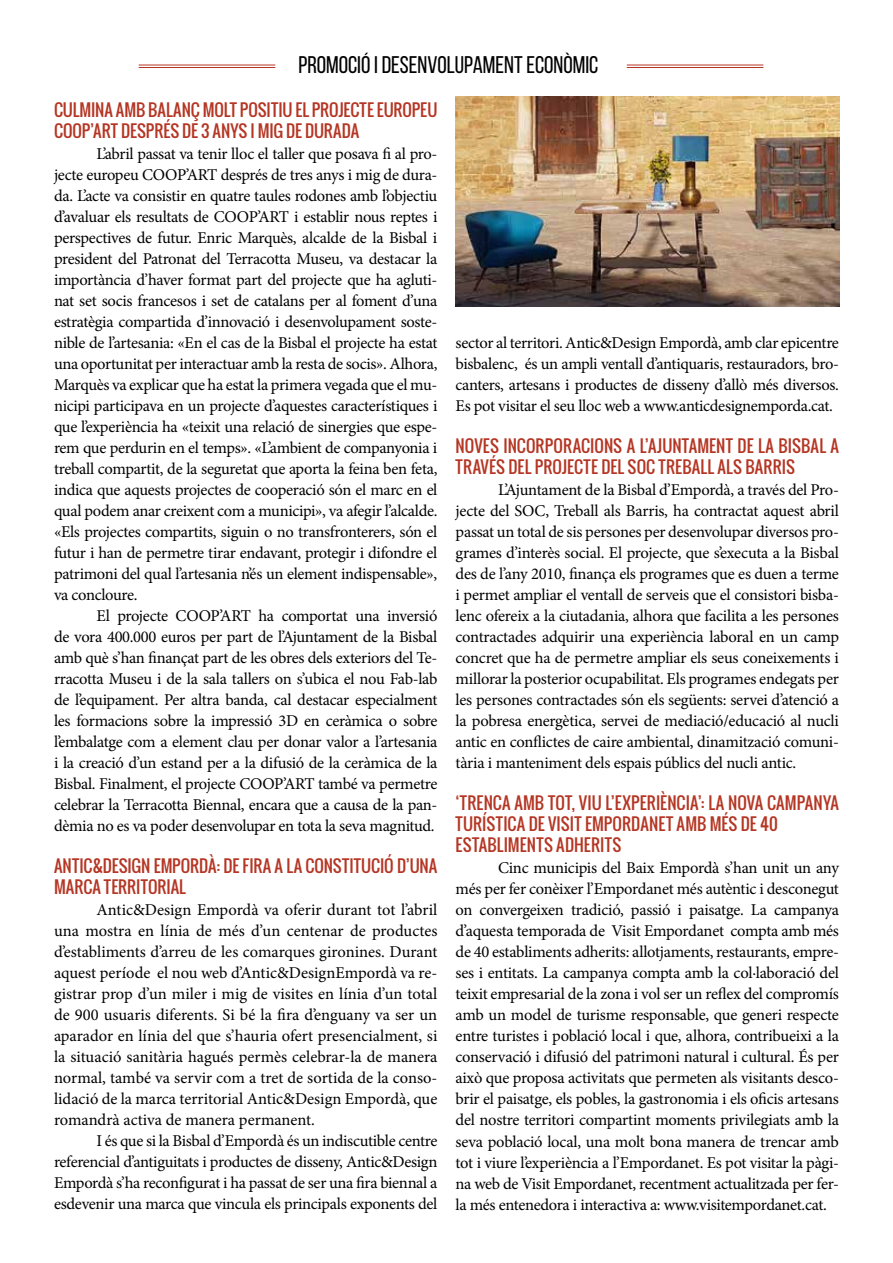
<style>
.page{position:relative;width:893px;height:1263px;background:#fff}
.page>*{position:absolute;margin:0;border:0;box-sizing:border-box;transform-origin:0 0}
.t1{font:24px "Bebas Neue";color:#000}
.t2{font:16.5px/21px "Minion Pro";letter-spacing:-.02em;color:#000;text-align:justify}
.t3{font:16.5px/21px "Oswald";letter-spacing:.005em;color:#b53624}
</style>
<div class="page">
<img style="left:456px;top:96px;width:383px;height:210px">
<hr style="left:139px;top:65px;width:136px;height:1px;background:#b53624">
<hr style="left:139px;top:67px;width:136px;height:1px;background:#b53624">
<hr style="left:627px;top:65px;width:136px;height:1px;background:#b53624">
<hr style="left:627px;top:67px;width:136px;height:1px;background:#b53624">
<h1 class="t1" style="left:298px;top:51px;width:301px">PROMOCIÓ I DESENVOLUPAMENT ECONÒMIC</h1>
<p class="t3" style="left:54px;top:99px;width:385px">CULMINA AMB BALANÇ MOLT POSITIU EL PROJECTE EUROPEU<br>COOP’ART DESPRÉS DE 3 ANYS I MIG DE DURADA</p>
<p class="t2" style="left:54px;top:143px;width:385px;text-indent:43px">L’abril passat va tenir lloc el taller que posava fi al pro&shy;jecte europeu COOP’ART després de tres anys i mig de dura&shy;da. L’acte va consistir en quatre taules rodones amb l’objectiu d’avaluar els resultats de COOP’ART i establir nous reptes i perspectives de futur. Enric Marquès, alcalde de la Bisbal i president del Patronat del Terracotta Museu, va destacar la importància d’haver format part del projecte que ha agluti&shy;nat set socis francesos i set de catalans per al foment d’una estratègia compartida d’innovació i desenvolupament soste&shy;nible de l’artesania: «En el cas de la Bisbal el projecte ha estat una oportunitat per interactuar amb la resta de socis». Alhora, Marquès va explicar que ha estat la primera vegada que el mu&shy;nicipi participava en un projecte d’aquestes característiques i que l’experiència ha «teixit una relació de sinergies que espe&shy;rem que perdurin en el temps». «L’ambient de companyonia i treball compartit, de la seguretat que aporta la feina ben feta, indica que aquests projectes de cooperació són el marc en el qual podem anar creixent com a municipi», va afegir l’alcalde. «Els projectes compartits, siguin o no transfronterers, són el futur i han de permetre tirar endavant, protegir i difondre el patrimoni del qual l’artesania n’és un element indispensable», va concloure.</p>
<p class="t2" style="left:54px;top:605px;width:385px;text-indent:43px">El projecte COOP’ART ha comportat una inversió de vora 400.000 euros per part de l’Ajuntament de la Bisbal amb què s’han finançat part de les obres dels exteriors del Te&shy;rracotta Museu i de la sala tallers on s’ubica el nou Fab-lab de l’equipament. Per altra banda, cal destacar especialment les formacions sobre la impressió 3D en ceràmica o sobre l’embalatge com a element clau per donar valor a l’artesania i la creació d’un estand per a la difusió de la ceràmica de la Bisbal. Finalment, el projecte COOP’ART també va permetre celebrar la Terracotta Biennal, encara que a causa de la pan&shy;dèmia no es va poder desenvolupar en tota la seva magnitud.</p>
<p class="t3" style="left:54px;top:856px;width:385px">ANTIC&amp;DESIGN EMPORDÀ: DE FIRA A LA CONSTITUCIÓ D’UNA<br>MARCA TERRITORIAL</p>
<p class="t2" style="left:54px;top:899px;width:385px;text-indent:43px">Antic&amp;Design Empordà va oferir durant tot l’abril una mostra en línia de més d’un centenar de productes d’establiments d’arreu de les comarques gironines. Durant aquest període el nou web d’Antic&amp;DesignEmpordà va re&shy;gistrar prop d’un miler i mig de visites en línia d’un total de 900 usuaris diferents. Si bé la fira d’enguany va ser un aparador en línia del que s’hauria ofert presencialment, si la situació sanitària hagués permès celebrar-la de manera normal, també va servir com a tret de sortida de la conso&shy;lidació de la marca territorial Antic&amp;Design Empordà, que romandrà activa de manera permanent.</p>
<p class="t2" style="left:54px;top:1131px;width:385px;text-indent:43px">I és que si la Bisbal d’Empordà és un indiscutible centre referencial d’antiguitats i productes de disseny, Antic&amp;Design Empordà s’ha reconfigurat i ha passat de ser una fira biennal a esdevenir una marca que vincula els principals exponents del</p>
<p class="t2" style="left:456px;top:333px;width:385px">sector al territori. Antic&amp;Design Empordà, amb clar epicentre bisbalenc, és un ampli ventall d’antiquaris, restauradors, bro&shy;canters, artesans i productes de disseny d’allò més diversos.<br>Es pot visitar el seu lloc web a www.anticdesignemporda.cat.</p>
<p class="t3" style="left:456px;top:436px;width:385px">NOVES INCORPORACIONS A L’AJUNTAMENT DE LA BISBAL A<br>TRAVÉS DEL PROJECTE DEL SOC TREBALL ALS BARRIS</p>
<p class="t2" style="left:456px;top:480px;width:385px;text-indent:43px">L’Ajuntament de la Bisbal d’Empordà, a través del Pro&shy;jecte del SOC, Treball als Barris, ha contractat aquest abril passat un total de sis persones per desenvolupar diversos pro&shy;grames d’interès social. El projecte, que s’executa a la Bisbal des de l’any 2010, finança els programes que es duen a terme i permet ampliar el ventall de serveis que el consistori bisba&shy;lenc ofereix a la ciutadania, alhora que facilita a les persones contractades adquirir una experiència laboral en un camp concret que ha de permetre ampliar els seus coneixements i millorar la posterior ocupabilitat. Els programes endegats per les persones contractades són els següents: servei d’atenció a la pobresa energètica, servei de mediació/educació al nucli antic en conflictes de caire ambiental, dinamització comuni&shy;tària i manteniment dels espais públics del nucli antic.</p>
<p class="t3" style="left:456px;top:793px;width:385px">‘TRENCA AMB TOT, VIU L’EXPERIÈNCIA’: LA NOVA CAMPANYA<br>TURÍSTICA DE VISIT EMPORDANET AMB MÉS DE 40<br>ESTABLIMENTS ADHERITS</p>
<p class="t2" style="left:456px;top:858px;width:385px;text-indent:43px">Cinc municipis del Baix Empordà s’han unit un any més per fer conèixer l’Empordanet més autèntic i desconegut on convergeixen tradició, passió i paisatge. La campanya d’aquesta temporada de Visit Empordanet compta amb més de 40 establiments adherits: allotjaments, restaurants, empre&shy;ses i entitats. La campanya compta amb la col·laboració del teixit empresarial de la zona i vol ser un reflex del compromís amb un model de turisme responsable, que generi respecte entre turistes i població local i que, alhora, contribueixi a la conservació i difusió del patrimoni natural i cultural. És per això que proposa activitats que permeten als visitants desco&shy;brir el paisatge, els pobles, la gastronomia i els oficis artesans del nostre territori compartint moments privilegiats amb la seva població local, una molt bona manera de trencar amb tot i viure l’experiència a l’Empordanet. Es pot visitar la pàgi&shy;na web de Visit Empordanet, recentment actualitzada per fer&shy;la més entenedora i interactiva a: www.visitempordanet.cat.</p>
</div>
